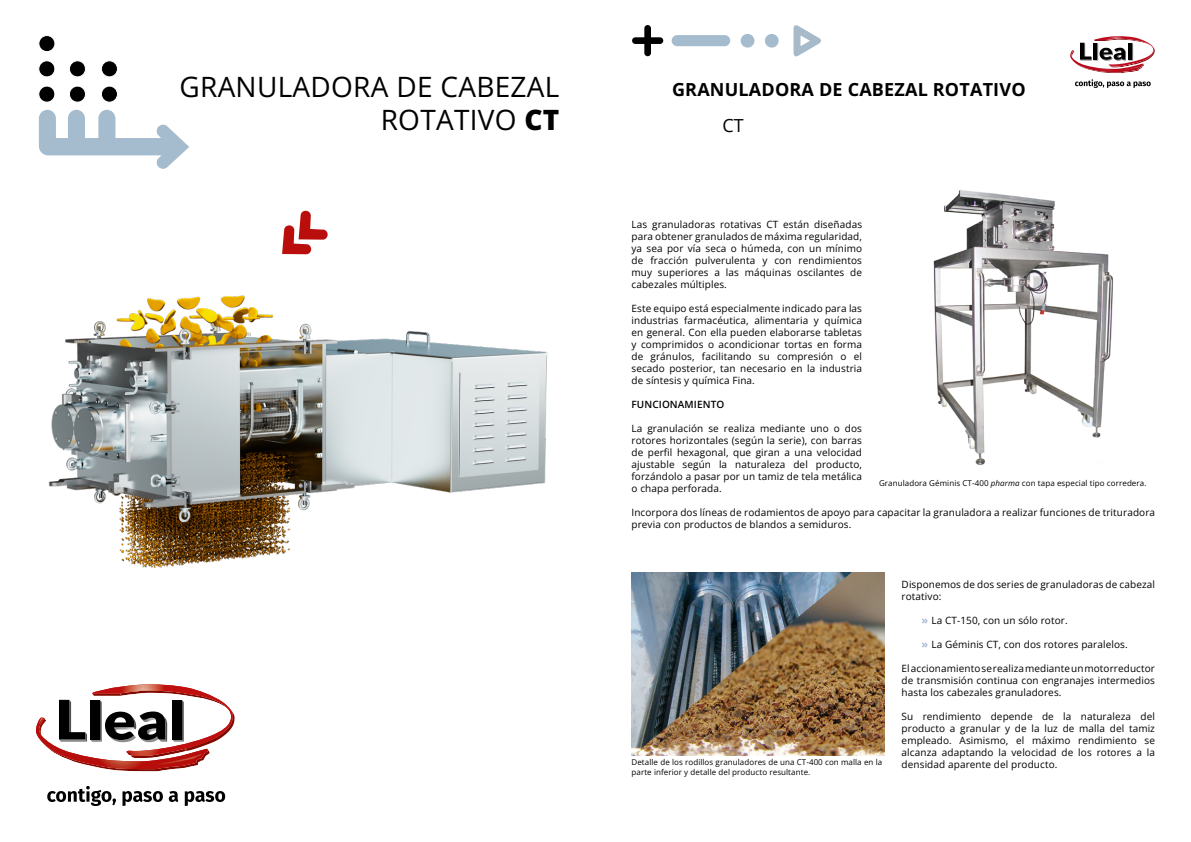
<style>
.page{position:relative;width:1191px;height:842px;background:#fff}
.page>*{position:absolute;margin:0;border:0;box-sizing:border-box;transform-origin:0 0}
.TEXT_TAULES{font:28px "Open Sans";letter-spacing:.01em;color:#000}
.Las_bombas_DEPA_son{font:700 18px "Open Sans";letter-spacing:.01em;color:#000}
.Las_bombas_DEPA_son-2{font:18px "Open Sans";color:#000}
.text_general{font:10px/12px "Open Sans";letter-spacing:.01em;color:#000;text-align:justify}
.Lista{font:10px "Open Sans";letter-spacing:.01em;color:#000}
.TÍTULOS{font:600 10px "Open Sans";letter-spacing:.01em;color:#000}
.TEXT_TAULES-2{font:8px/10px "Open Sans";letter-spacing:.01em;color:#000}
.s1{font-weight:800}
.s2{font-style:italic}
.s3{font-weight:700;font-size:11px;color:#a5bbce}
</style>
<div class="page">
<svg style="left:1075px;top:79px;width:75px;height:9px"></svg>
<svg style="left:1070px;top:36px;width:84px;height:37px"></svg>
<svg style="left:793px;top:25px;width:28px;height:32px"></svg>
<svg style="left:632px;top:25px;width:31px;height:31px"></svg>
<div style="left:671px;top:35px;width:59px;height:11px;background:#a5bbce;border-radius:6px"></div>
<div style="left:740px;top:34px;width:14px;height:14px;background:#a5bbce;border-radius:50%"></div>
<div style="left:765px;top:34px;width:13px;height:14px;background:#a5bbce;border-radius:50%"></div>
<img style="left:48px;top:295px;width:500px;height:273px">
<div style="left:101px;top:86px;width:16px;height:16px;background:#000;border-radius:50%"></div>
<div style="left:101px;top:86px;width:17px;height:17px;border:1px solid #fff;border-radius:50%"></div>
<div style="left:101px;top:61px;width:16px;height:16px;background:#000;border-radius:50%"></div>
<div style="left:101px;top:60px;width:17px;height:17px;border:1px solid #fff;border-radius:50%"></div>
<div style="left:39px;top:36px;width:16px;height:16px;background:#000;border-radius:50%"></div>
<div style="left:38px;top:35px;width:17px;height:17px;border:1px solid #fff;border-radius:50%"></div>
<svg style="left:69px;top:60px;width:17px;height:17px"></svg>
<svg style="left:38px;top:60px;width:17px;height:17px"></svg>
<svg style="left:69px;top:86px;width:17px;height:17px"></svg>
<svg style="left:38px;top:86px;width:17px;height:17px"></svg>
<div style="left:39px;top:138px;width:132px;height:17px;background:#a5bbce;border-radius:9px"></div>
<div style="left:39px;top:110px;width:17px;height:44px;background:#a5bbce;border-radius:9px"></div>
<div style="left:68px;top:110px;width:17px;height:44px;background:#a5bbce;border-radius:9px"></div>
<div style="left:98px;top:110px;width:17px;height:44px;background:#a5bbce;border-radius:9px"></div>
<svg style="left:156px;top:124px;width:33px;height:45px"></svg>
<svg style="left:47px;top:786px;width:178px;height:20px"></svg>
<svg style="left:36px;top:684px;width:199px;height:87px"></svg>
<svg style="left:282px;top:211px;width:46px;height:43px"></svg>
<img style="left:631px;top:572px;width:254px;height:183px">
<img style="left:933px;top:190px;width:181px;height:275px">
<p class="TEXT_TAULES" style="left:179px;top:67px;width:381px">GRANULADORA DE CABEZAL</p>
<p class="TEXT_TAULES" style="left:381px;top:101px;width:180px">ROTATIVO <span class="s1">CT</span></p>
<p class="Las_bombas_DEPA_son" style="left:672px;top:77px;width:355px">GRANULADORA DE CABEZAL ROTATIVO</p>
<p class="Las_bombas_DEPA_son-2" style="left:722px;top:113px;width:23px">CT</p>
<p class="text_general" style="left:631px;top:218px;width:232px">Las granuladoras rotativas CT están diseñadas para obtener granulados de máxima regularidad, ya sea por vía seca o húmeda, con un mínimo de fracción pulverulenta y con rendimientos muy superiores a las máquinas oscilantes de cabezales múltiples.</p>
<p class="text_general" style="left:631px;top:302px;width:232px">Este equipo está especialmente indicado para las industrias farmacéutica, alimentaria y química en general. Con ella pueden elaborarse tabletas y comprimidos o acondicionar tortas en forma de gránulos, facilitando su compresión o el secado posterior, tan necesario en la industria de síntesis y química Fina.</p>
<p class="TÍTULOS" style="left:631px;top:398px;width:94px">FUNCIONAMIENTO</p>
<p class="text_general" style="left:631px;top:422px;width:232px">La granulación se realiza mediante uno o dos rotores horizontales (según la serie), con barras de perfil hexagonal, que giran a una velocidad ajustable según la naturaleza del producto, forzándolo a pasar por un tamiz de tela metálica o chapa perforada.</p>
<p class="text_general" style="left:631px;top:506px;width:525px">Incorpora dos líneas de rodamientos de apoyo para capacitar la granuladora a realizar funciones de trituradora previa con productos de blandos a semiduros.</p>
<p class="TEXT_TAULES-2" style="left:879px;top:478px;width:269px">Granuladora Géminis CT-400 <span class="s2">pharma</span> con tapa especial tipo corredera.</p>
<p class="TEXT_TAULES-2" style="left:631px;top:757px;width:252px">Detalle de los rodillos granuladores de una CT-400 con malla en la parte inferior y detalle del producto resultante.</p>
<p class="text_general" style="left:901px;top:578px;width:255px">Disponemos de dos series de granuladoras de cabezal rotativo:</p>
<p class="Lista" style="left:921px;top:614px;width:148px"><span class="s3">»</span> La CT-150, con un sólo rotor.</p>
<p class="Lista" style="left:921px;top:638px;width:208px"><span class="s3">»</span> La Géminis CT, con dos rotores paralelos.</p>
<p class="text_general" style="left:901px;top:662px;width:255px">El accionamiento se realiza mediante un motorreductor de transmisión continua con engranajes intermedios hasta los cabezales granuladores.</p>
<p class="text_general" style="left:901px;top:710px;width:255px">Su rendimiento depende de la naturaleza del producto a granular y de la luz de malla del tamiz empleado. Asimismo, el máximo rendimiento se alcanza adaptando la velocidad de los rotores a la densidad aparente del producto.</p>
</div>
